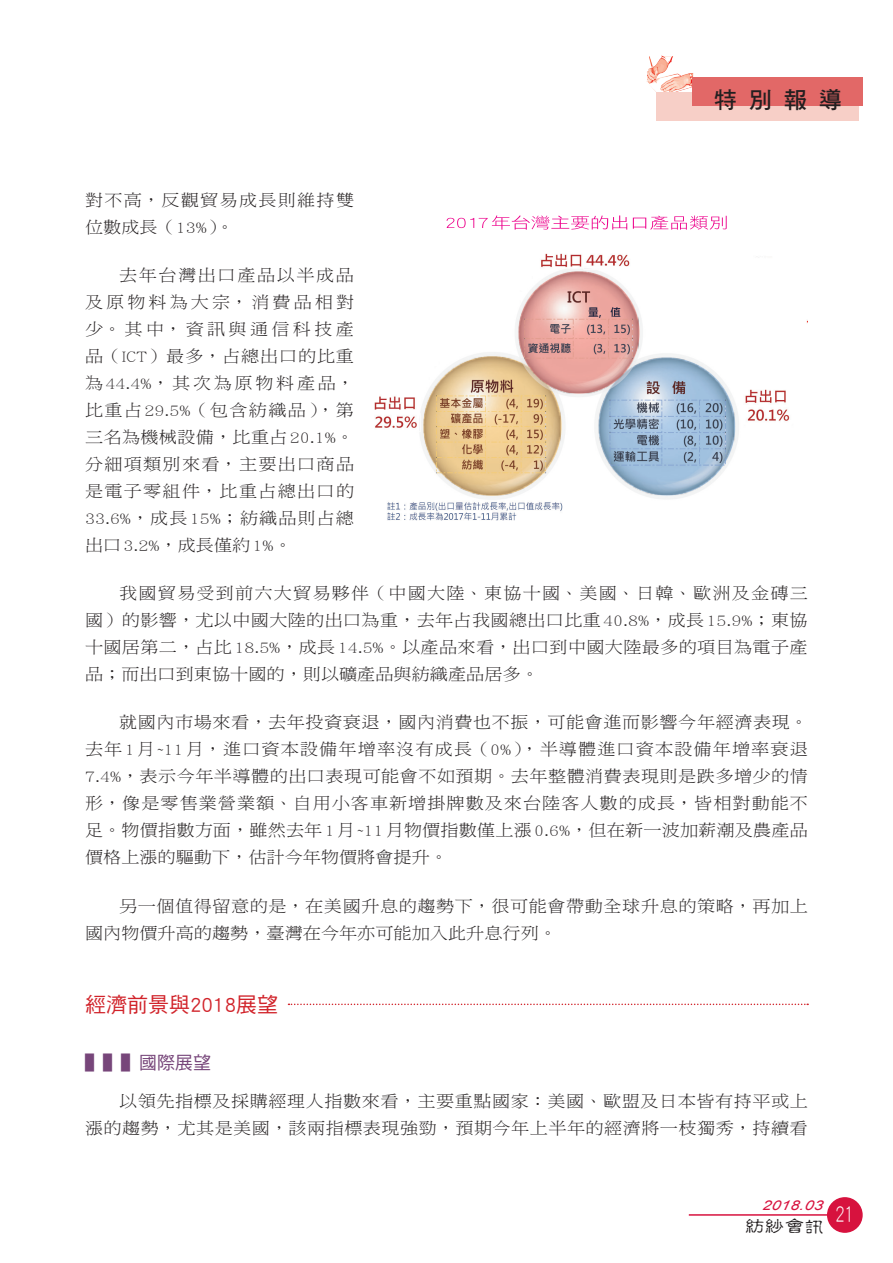
<style>
.page{position:relative;width:893px;height:1263px;background:#fff}
.page>*{position:absolute;margin:0;border:0;box-sizing:border-box;transform-origin:0 0}
.t1{font:23.1px "DF Hei Std W7";color:#231f20}
.大標{font:21px "DF Hei Std W5";color:#d1232a}
.中標{font:18px "DF Hei Std W5";color:#77467a}
.內文{font:16.5px/27px "DF Ming Std W3";letter-spacing:.025em;color:#231f20;text-align:justify;scale:1.1 1}
.內文-2{font:16.5px/27px "DF Ming Std W3";letter-spacing:.07em;color:#231f20;scale:1.1 1}
.t2{font:16.5px "DF Gu Yin Std W5";color:#231f20;scale:1.2 1}
.t3{font:italic 13.5px "Arial";color:#d7123e;scale:1.2 1}
</style>
<div class="page">
<img style="left:646px;top:55px;width:47px;height:37px">
<div style="left:656px;top:92px;width:203px;height:29px;background:#f7cfc7"></div>
<div style="left:692px;top:77px;width:171px;height:29px;background:#e26867"></div>
<hr style="left:689px;top:1214px;width:143px;height:2px;background:#d7123e">
<div style="left:828px;top:1198px;width:34px;height:34px;background:#d7123e;border-radius:50%"></div>
<div style="left:827px;top:1197px;width:36px;height:36px;border:2px solid #d7123e;border-radius:50%"></div>
<img style="left:374px;top:253px;width:434px;height:268px">
<svg style="left:446px;top:215px;width:281px;height:15px"></svg>
<svg style="left:288px;top:1003px;width:520px;height:2px"></svg>
<h1 class="t1" style="left:714px;top:87px;width:129px">特 別 報 導</h1>
<p class="內文-2" style="left:85px;top:186px;width:246px">對不高，反觀貿易成長則維持雙位數成長（13%）。</p>
<p class="內文" style="left:85px;top:261px;width:246px;text-indent:34px">去年台灣出口產品以半成品及原物料為大宗，消費品相對少。其中，資訊與通信科技產品（ICT）最多，占總出口的比重為44.4%，其次為原物料產品，比重占29.5%（包含紡織品），第三名為機械設備，比重占20.1%。分細項類別來看，主要出口商品是電子零組件，比重占總出口的33.6%，成長15%；紡織品則占總出口3.2%，成長僅約1%。</p>
<p class="內文" style="left:85px;top:579px;width:659px;text-indent:34px">我國貿易受到前六大貿易夥伴（中國大陸、東協十國、美國、日韓、歐洲及金磚三國）的影響，尤以中國大陸的出口為重，去年占我國總出口比重40.8%，成長15.9%；東協十國居第二，占比18.5%，成長14.5%。以產品來看，出口到中國大陸最多的項目為電子產品；而出口到東協十國的，則以礦產品與紡織產品居多。</p>
<p class="內文" style="left:85px;top:709px;width:659px;text-indent:34px">就國內市場來看，去年投資衰退，國內消費也不振，可能會進而影響今年經濟表現。去年1月~11月，進口資本設備年增率沒有成長（0%），半導體進口資本設備年增率衰退7.4%，表示今年半導體的出口表現可能會不如預期。去年整體消費表現則是跌多增少的情形，像是零售業營業額、自用小客車新增掛牌數及來台陸客人數的成長，皆相對動能不足。物價指數方面，雖然去年1月~11月物價指數僅上漲0.6%，但在新一波加薪潮及農產品價格上漲的驅動下，估計今年物價將會提升。</p>
<p class="內文" style="left:85px;top:892px;width:659px;text-indent:34px">另一個值得留意的是，在美國升息的趨勢下，很可能會帶動全球升息的策略，再加上國內物價升高的趨勢，臺灣在今年亦可能加入此升息行列。</p>
<p class="大標" style="left:85px;top:993px;width:195px">經濟前景與2018展望</p>
<p class="中標" style="left:85px;top:1052px;width:127px">▌▌▌國際展望</p>
<p class="內文" style="left:85px;top:1087px;width:659px;text-align:right">以領先指標及採購經理人指數來看，主要重點國家：美國、歐盟及日本皆有持平或上<br>漲的趨勢，尤其是美國，該兩指標表現強勁，預期今年上半年的經濟將一枝獨秀，持續看</p>
<p class="t3" style="left:762px;top:1197px;width:55px">2018.03</p>
<p class="t2" style="left:745px;top:1217px;width:92px">紡紗會訊 <sup>21</sup></p>
</div>
